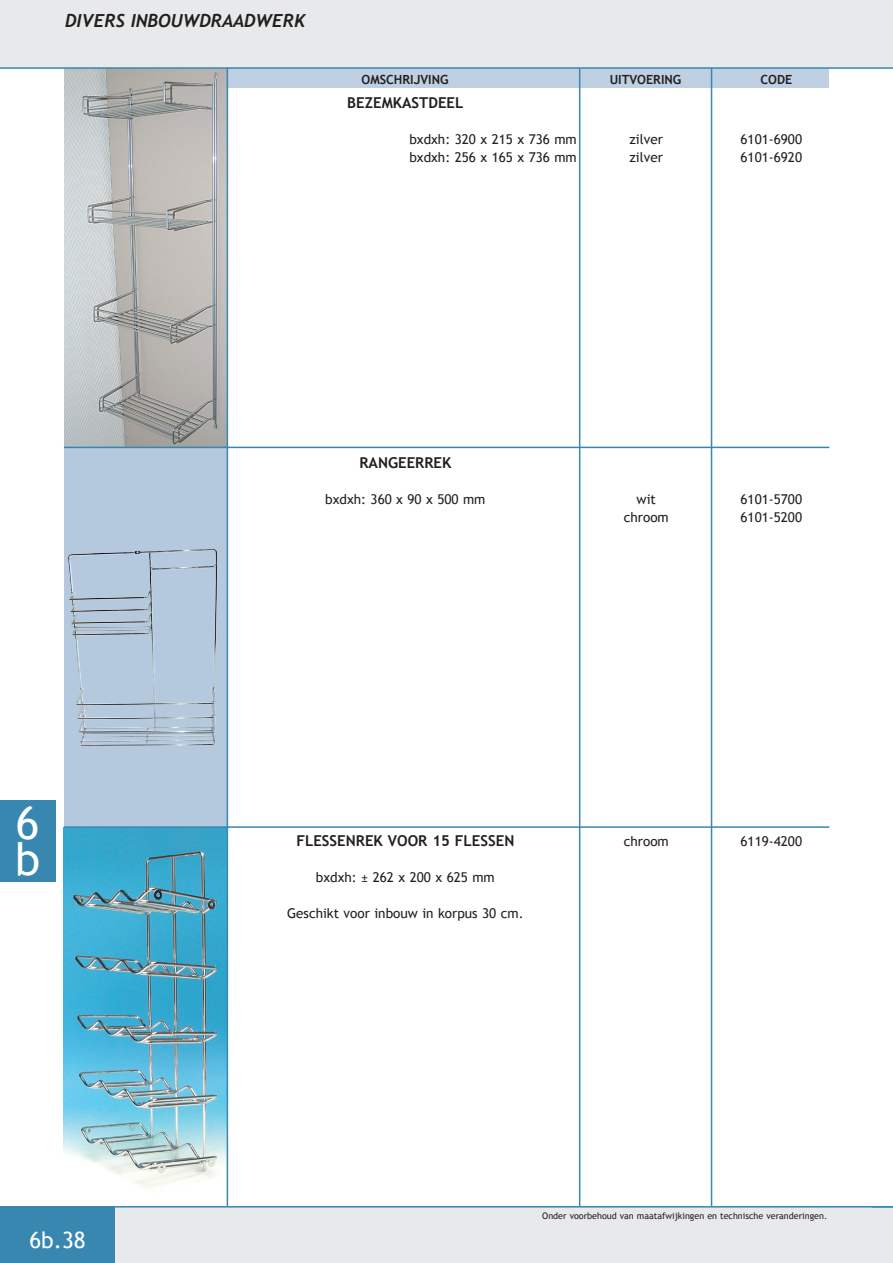
<style>
.page{position:relative;width:893px;height:1263px;background:#fff}
.page>*{position:absolute;margin:0;border:0;box-sizing:border-box;transform-origin:0 0}
.t1{font:45px/36px "Trebuchet MS";color:#fff}
.t2{font:22.5px "Trebuchet MS";color:#fff}
.t3{font:italic 700 18px "Trebuchet";color:#231f20}
.t4{font:700 15px "Trebuchet MS";color:#231f20}
.t5{font:13.5px/18px "Trebuchet MS";color:#231f20}
.t6{font:700 12.6px "Trebuchet MS";color:#231f20}
.t7{font:9px "Trebuchet MS";color:#231f20}
</style>
<div class="page">
<div style="left:0;top:0;width:893px;height:68px;background:#e8e9ea"></div>
<img style="left:64px;top:69px;width:163px;height:378px">
<div style="left:228px;top:68px;width:601px;height:20px;background:#bfd0e3"></div>
<div style="left:64px;top:448px;width:163px;height:380px;background:#b5c9de"></div>
<img style="left:64px;top:828px;width:163px;height:378px">
<hr style="left:64px;top:447px;width:765px;height:1px;background:#3887b1">
<hr style="left:64px;top:826px;width:765px;height:2px;background:#3887b1">
<hr style="left:579px;top:68px;width:1px;height:1139px;background:#3887b1">
<hr style="left:711px;top:68px;width:1px;height:1139px;background:#3887b1">
<hr style="left:227px;top:68px;width:1px;height:1139px;background:#3887b1">
<img style="left:68px;top:548px;width:143px;height:61px">
<div style="left:62px;top:1206px;width:831px;height:57px;background:#e8e9ea"></div>
<div style="left:0;top:1206px;width:115px;height:57px;background:#3887b1"></div>
<hr style="left:0;top:1206px;width:893px;height:1px;background:#3887b1">
<div style="left:0;top:800px;width:55px;height:82px;background:#3887b1"></div>
<hr style="left:0;top:67px;width:893px;height:2px;background:#3887b1">
<h3 class="t3" style="left:65px;top:9px;width:242px">DIVERS INBOUWDRAADWERK</h3>
<p class="t6" style="left:362px;top:72px;width:89px">OMSCHRIJVING</p>
<p class="t6" style="left:610px;top:72px;width:73px">UITVOERING</p>
<p class="t4" style="left:347px;top:93px;width:118px">BEZEMKASTDEEL</p>
<p class="t5" style="left:409px;top:130px;width:169px">bxdxh: 320 x 215 x 736 mm bxdxh: 256 x 165 x 736 mm</p>
<p class="t5" style="left:629px;top:130px;width:35px">zilver zilver</p>
<p class="t6" style="left:761px;top:71px;width:33px">CODE</p>
<p class="t5" style="left:740px;top:130px;width:63px">6101-6900<br>6101-6920</p>
<h1 class="t1" style="left:15px;top:805px;width:27px">6 b</h1>
<p class="t4" style="left:359px;top:453px;width:93px">RANGEERREK</p>
<p class="t5" style="left:325px;top:490px;width:162px">bxdxh: 360 x 90 x 500 mm</p>
<p class="t5" style="left:624px;top:490px;width:47px;text-align:center">wit chroom</p>
<p class="t5" style="left:740px;top:490px;width:63px">6101-5700<br>6101-5200</p>
<p class="t4" style="left:296px;top:831px;width:219px">FLESSENREK VOOR 15 FLESSEN</p>
<p class="t5" style="left:316px;top:868px;width:180px">bxdxh: ± 262 x 200 x 625 mm</p>
<p class="t5" style="left:287px;top:904px;width:238px">Geschikt voor inbouw in korpus 30 cm.</p>
<p class="t5" style="left:624px;top:832px;width:47px">chroom</p>
<p class="t5" style="left:740px;top:832px;width:63px">6119-4200</p>
<p class="t7" style="left:542px;top:1210px;width:287px">Onder voorbehoud van maatafwijkingen en technische veranderingen.</p>
<h2 class="t2" style="left:29px;top:1227px;width:58px">6b.38</h2>
</div>
